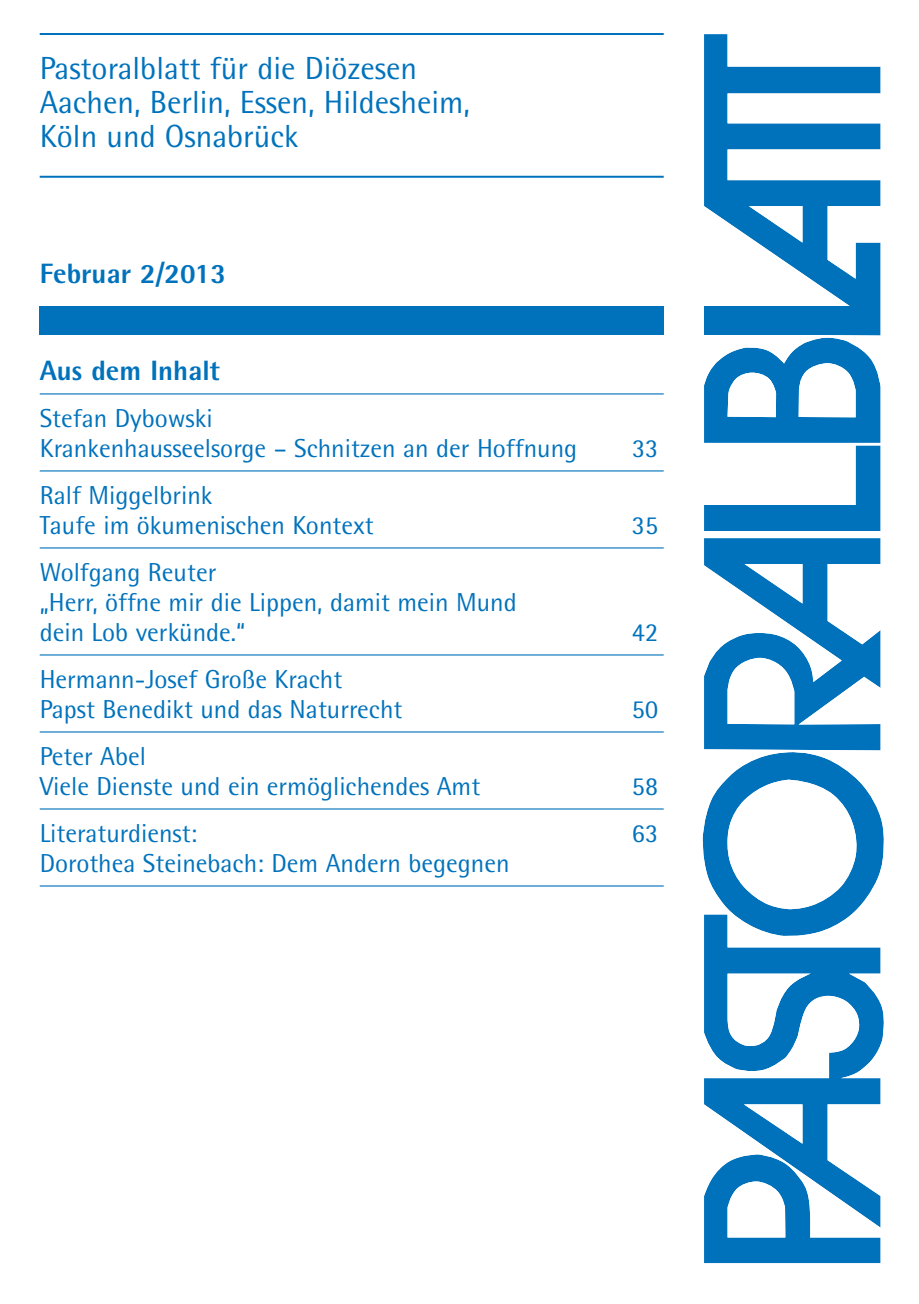
<style>
.page{position:relative;width:919px;height:1304px;background:#fff}
.page>*{position:absolute;margin:0;border:0;box-sizing:border-box;transform-origin:0 0}
.t1{font:32px/34px "Rotis Semi Sans";color:#0072bc}
.t2{font:800 28px "Rotis Semi Sans";color:#0072bc}
.t3{font:26px/30px "Rotis Semi Sans";color:#0072bc}
</style>
<div class="page">
<img style="left:702px;top:34px;width:182px;height:1229px">
<hr style="left:40px;top:176px;width:623px;height:2px;background:#0072bc">
<hr style="left:40px;top:393px;width:623px;height:1px;background:#0072bc">
<hr style="left:40px;top:470px;width:623px;height:1px;background:#0072bc">
<hr style="left:40px;top:547px;width:623px;height:2px;background:#0072bc">
<hr style="left:40px;top:654px;width:623px;height:2px;background:#0072bc">
<hr style="left:40px;top:731px;width:623px;height:2px;background:#0072bc">
<hr style="left:40px;top:808px;width:623px;height:2px;background:#0072bc">
<hr style="left:40px;top:885px;width:623px;height:2px;background:#0072bc">
<hr style="left:40px;top:33px;width:623px;height:2px;background:#0072bc">
<div style="left:40px;top:306px;width:839px;height:28px;background:#0072bc"></div>
<div style="left:663px;top:306px;width:40px;height:28px;background:#fff"></div>
<p class="t1" style="left:40px;top:55px;width:432px">Pastoralblatt für die Diözesen<br>Aachen, Berlin, Essen, Hildesheim,<br>Köln und Osnabrück</p>
<p class="t2" style="left:40px;top:264px;width:188px">Februar 2/2013</p>
<p class="t2" style="left:40px;top:360px;width:182px">Aus dem Inhalt</p>
<p class="t3" style="left:40px;top:406px;width:539px">Stefan Dybowski<br>Krankenhausseelsorge – Schnitzen an der Hoffnung</p>
<p class="t3" style="left:40px;top:483px;width:335px">Ralf Miggelbrink<br>Taufe im ökumenischen Kontext</p>
<p class="t3" style="left:40px;top:560px;width:478px">Wolfgang Reuter<br>„Herr, öffne mir die Lippen, damit mein Mund dein Lob verkünde.“</p>
<p class="t3" style="left:40px;top:667px;width:364px">Hermann-Josef Große Kracht<br>Papst Benedikt und das Naturrecht</p>
<p class="t3" style="left:40px;top:744px;width:442px">Peter Abel<br>Viele Dienste und ein ermöglichendes Amt</p>
<p class="t3" style="left:632px;top:436px;width:28px">33</p>
<p class="t3" style="left:632px;top:513px;width:28px">35</p>
<p class="t3" style="left:632px;top:620px;width:28px">42</p>
<p class="t3" style="left:632px;top:697px;width:28px">50</p>
<p class="t3" style="left:632px;top:774px;width:28px">58</p>
<p class="t3" style="left:40px;top:821px;width:159px">Literaturdienst:</p>
<p class="t3" style="left:632px;top:821px;width:28px">63</p>
<p class="t3" style="left:40px;top:851px;width:471px">Dorothea Steinebach: Dem Andern begegnen</p>
</div>
